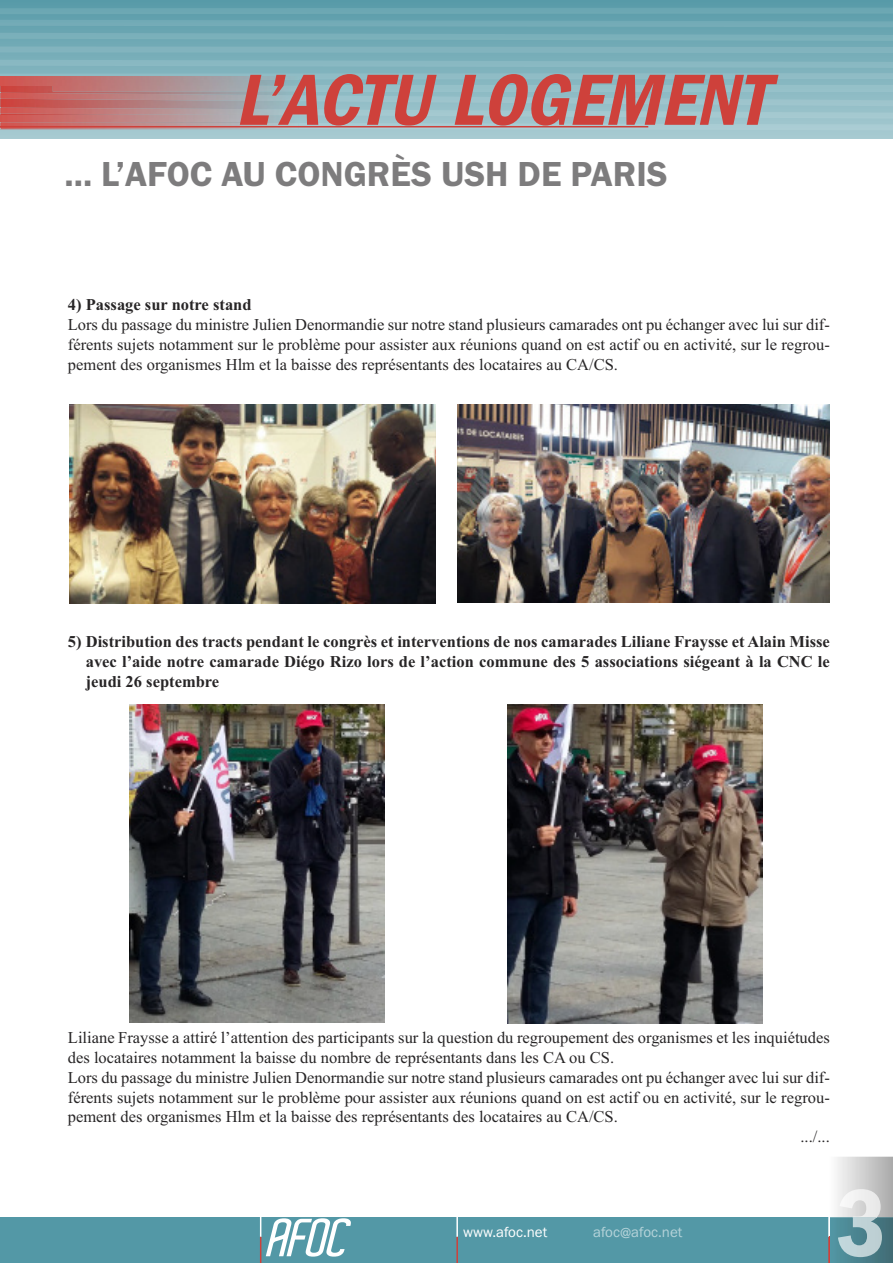
<style>
.page{position:relative;width:893px;height:1263px;background:#fff}
.page>*{position:absolute;margin:0;border:0;box-sizing:border-box;transform-origin:0 0}
.t1{font:italic 600 condensed 75px "Franklin Gothic";color:#ce413b}
.t2{font:600 36px "Franklin Gothic";color:#7d7c7d}
.t3{font:16.5px/19.8px "Times New Roman";color:#272526;text-align:justify}
.t4{font:700 16.5px/20px "Times New Roman";color:#272526;text-align:justify}
.t5{font:15px "Franklin Gothic";color:#b5d3d9}
.t6{font:15px "Franklin Gothic";color:#fff}
</style>
<div class="page">
<div style="left:0;top:1217px;width:893px;height:46px;background:#5398a6"></div>
<hr style="left:456px;top:1211px;width:2px;height:26px;background:#fff">
<hr style="left:456px;top:1237px;width:2px;height:26px;background:#ce413b">
<hr style="left:828px;top:1211px;width:2px;height:26px;background:#fff">
<hr style="left:828px;top:1237px;width:2px;height:26px;background:#ce413b">
<svg style="left:260px;top:1217px;width:91px;height:46px"></svg>
<img style="left:838px;top:1189px;width:44px;height:68px">
<svg style="left:0;top:0;width:893px;height:139px;background:#82b4be"></svg>
<img style="left:0;top:86px;width:298px;height:22px">
<img style="left:298px;top:95px;width:595px;height:11px">
<img style="left:0;top:93px;width:298px;height:8px">
<img style="left:53px;top:86px;width:840px;height:6px">
<svg style="left:0;top:108px;width:893px;height:23px;background:#a9b3b9"></svg>
<svg style="left:0;top:14px;width:893px;height:72px;background:#7bacb7"></svg>
<div style="left:0;top:8px;width:893px;height:6px;background:#6ca7b3"></div>
<hr style="left:0;top:126px;width:648px;height:1px;background:#ce413b">
<img style="left:70px;top:405px;width:366px;height:198px">
<img style="left:457px;top:405px;width:372px;height:197px">
<img style="left:129px;top:705px;width:255px;height:317px">
<img style="left:507px;top:705px;width:255px;height:318px">
<h1 class="t1" style="left:235px;top:55px;width:554px">L’ACTU LOGEMENT</h1>
<h2 class="t2" style="left:64px;top:152px;width:605px">... L’AFOC AU CONGRÈS USH DE PARIS</h2>
<p class="t4" style="left:68px;top:294px;width:185px">4) Passage sur notre stand</p>
<p class="t3" style="left:68px;top:315px;width:763px">Lors du passage du ministre Julien Denormandie sur notre stand plusieurs camarades ont pu échanger avec lui sur dif&shy;férents sujets notamment sur le problème pour assister aux réunions quand on est actif ou en activité, sur le regrou&shy;pement des organismes Hlm et la baisse des représentants des locataires au CA/CS.</p>
<p class="t4" style="left:86px;top:631px;width:746px;text-indent:-18px">5) Distribution des tracts pendant le congrès et interventions de nos camarades Liliane Fraysse et Alain Misse avec l’aide notre camarade Diégo Rizo lors de l’action commune des 5 associations siégeant à la CNC le jeudi 26 septembre</p>
<p class="t3" style="left:68px;top:1027px;width:763px">Liliane Fraysse a attiré l’attention des participants sur la question du regroupement des organismes et les inquiétudes</p>
<p class="t3" style="left:68px;top:1047px;width:548px">des locataires notamment la baisse du nombre de représentants dans les CA ou CS.</p>
<p class="t3" style="left:68px;top:1067px;width:763px">Lors du passage du ministre Julien Denormandie sur notre stand plusieurs camarades ont pu échanger avec lui sur dif-</p>
<p class="t3" style="left:68px;top:1087px;width:763px">férents sujets notamment sur le problème pour assister aux réunions quand on est actif ou en activité, sur le regrou-</p>
<p class="t3" style="left:68px;top:1107px;width:552px">pement des organismes Hlm et la baisse des représentants des locataires au CA/CS.</p>
<p class="t3" style="left:800px;top:1126px;width:31px">.../...</p>
<p class="t6" style="left:463px;top:1223px;width:86px">www.afoc.net</p>
<p class="t5" style="left:593px;top:1223px;width:91px">afoc@afoc.net</p>
</div>
